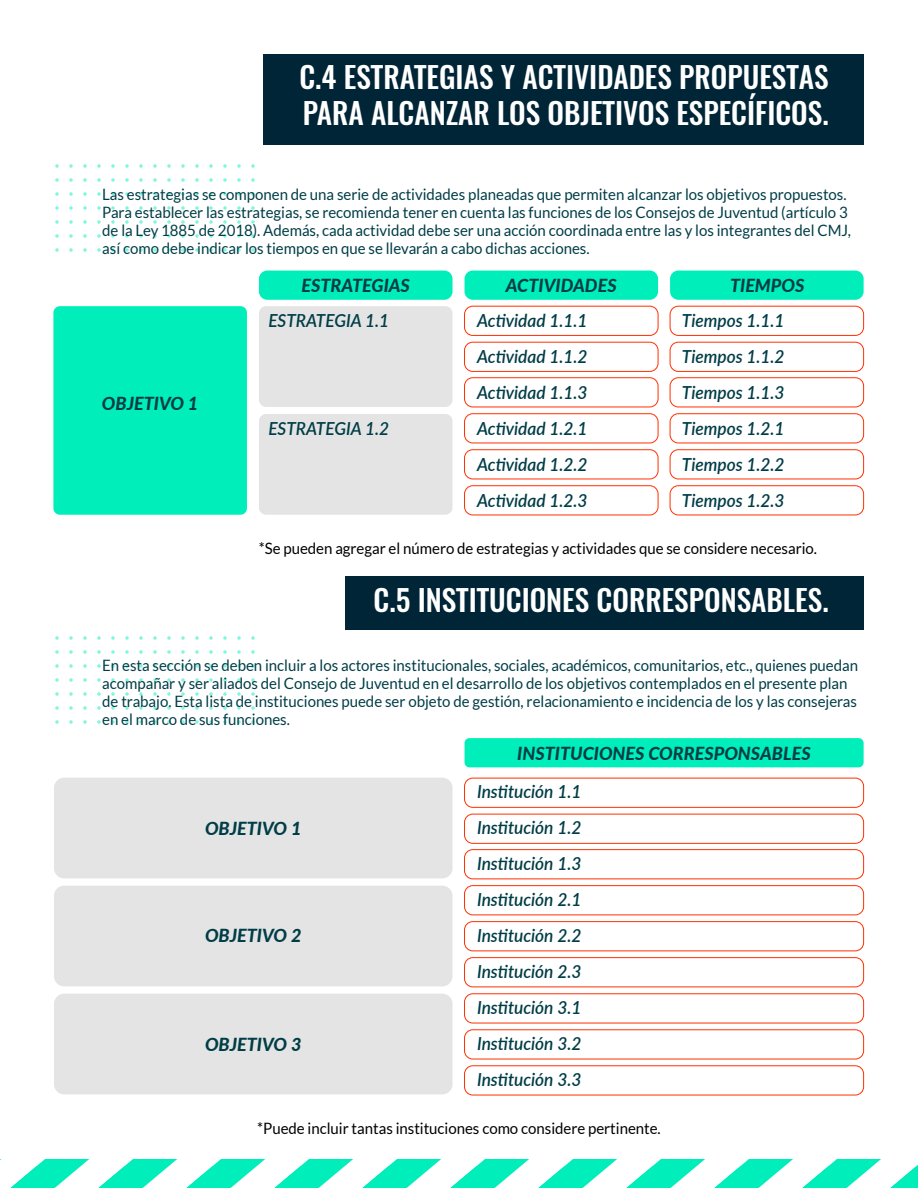
<style>
.page{position:relative;width:918px;height:1188px;background:#fff}
.page>*{position:absolute;margin:0;border:0;box-sizing:border-box;transform-origin:0 0}
.t1{font:500 29.55px/35.4px "Oswald";color:#fff}
.t2{font:italic 600 18px/36px "Lato";color:#003d47;text-align:justify;scale:.96 1}
.t3{font:italic 800 18px "Lato";color:#003d47}
.t4{font:15.6px/18px "Lato";color:#003d47;scale:.96 1}
.t5{font:15.6px "Lato";color:#000;scale:.96 1}
</style>
<div class="page">
<svg style="left:55px;top:164px;width:199px;height:88px"></svg>
<div style="left:264px;top:54px;width:600px;height:90px;background:#002536"></div>
<svg style="left:55px;top:636px;width:199px;height:88px"></svg>
<div style="left:346px;top:576px;width:518px;height:54px;background:#002536"></div>
<div style="left:53px;top:306px;width:194px;height:209px;background:#00efba;border-radius:6px"></div>
<div style="left:259px;top:271px;width:194px;height:29px;background:#00efba;border-radius:8px"></div>
<div style="left:259px;top:306px;width:194px;height:101px;background:#e4e4e4;border-radius:7px"></div>
<div style="left:54px;top:778px;width:399px;height:100px;background:#e4e4e4;border-radius:10px"></div>
<div style="left:54px;top:886px;width:399px;height:100px;background:#e4e4e4;border-radius:10px"></div>
<div style="left:54px;top:994px;width:399px;height:100px;background:#e4e4e4;border-radius:10px"></div>
<div style="left:259px;top:414px;width:194px;height:101px;background:#e4e4e4;border-radius:7px"></div>
<div style="left:465px;top:271px;width:193px;height:29px;background:#00efba;border-radius:8px"></div>
<div style="left:464px;top:306px;width:194px;height:30px;border:1px solid #ff3000;border-radius:8px"></div>
<div style="left:464px;top:342px;width:194px;height:30px;border:1px solid #ff3000;border-radius:8px"></div>
<div style="left:670px;top:271px;width:194px;height:29px;background:#00efba;border-radius:8px"></div>
<div style="left:670px;top:306px;width:194px;height:30px;border:1px solid #ff3000;border-radius:8px"></div>
<div style="left:670px;top:342px;width:194px;height:30px;border:1px solid #ff3000;border-radius:8px"></div>
<div style="left:464px;top:377px;width:194px;height:30px;border:1px solid #ff3000;border-radius:8px"></div>
<div style="left:464px;top:413px;width:194px;height:30px;border:1px solid #ff3000;border-radius:8px"></div>
<div style="left:670px;top:377px;width:194px;height:30px;border:1px solid #ff3000;border-radius:8px"></div>
<div style="left:670px;top:413px;width:194px;height:30px;border:1px solid #ff3000;border-radius:8px"></div>
<div style="left:464px;top:449px;width:194px;height:30px;border:1px solid #ff3000;border-radius:8px"></div>
<div style="left:464px;top:485px;width:194px;height:30px;border:1px solid #ff3000;border-radius:8px"></div>
<div style="left:464px;top:778px;width:400px;height:30px;border:1px solid #ff3000;border-radius:8px"></div>
<div style="left:464px;top:814px;width:400px;height:30px;border:1px solid #ff3000;border-radius:8px"></div>
<div style="left:464px;top:849px;width:400px;height:30px;border:1px solid #ff3000;border-radius:8px"></div>
<div style="left:464px;top:885px;width:400px;height:30px;border:1px solid #ff3000;border-radius:8px"></div>
<div style="left:464px;top:921px;width:400px;height:30px;border:1px solid #ff3000;border-radius:8px"></div>
<div style="left:464px;top:957px;width:400px;height:30px;border:1px solid #ff3000;border-radius:8px"></div>
<div style="left:464px;top:993px;width:400px;height:30px;border:1px solid #ff3000;border-radius:8px"></div>
<div style="left:464px;top:1029px;width:400px;height:30px;border:1px solid #ff3000;border-radius:8px"></div>
<div style="left:464px;top:1065px;width:400px;height:30px;border:1px solid #ff3000;border-radius:8px"></div>
<div style="left:670px;top:449px;width:194px;height:30px;border:1px solid #ff3000;border-radius:8px"></div>
<div style="left:670px;top:485px;width:194px;height:30px;border:1px solid #ff3000;border-radius:8px"></div>
<div style="left:465px;top:738px;width:399px;height:29px;background:#00efba;border-radius:5px"></div>
<svg style="left:0;top:1159px;width:918px;height:29px"></svg>
<h1 class="t1" style="left:299px;top:60px;width:531px">C.4 ESTRATEGIAS Y ACTIVIDADES PROPUESTAS<br>PARA ALCANZAR LOS OBJETIVOS ESPECÍFICOS.</h1>
<p class="t4" style="left:102px;top:185px;width:781px">Las estrategias se componen de una serie de actividades planeadas que permiten alcanzar los objetivos propuestos.<br>Para establecer las estrategias, se recomienda tener en cuenta las funciones de los Consejos de Juventud (artículo 3 de la Ley 1885 de 2018). Además, cada actividad debe ser una acción coordinada entre las y los integrantes del CMJ, así como debe indicar los tiempos en que se llevarán a cabo dichas acciones.</p>
<p class="t3" style="left:102px;top:390px;width:98px">OBJETIVO 1</p>
<p class="t3" style="left:301px;top:272px;width:110px">ESTRATEGIAS</p>
<p class="t3" style="left:506px;top:272px;width:112px">ACTIVIDADES</p>
<p class="t3" style="left:730px;top:272px;width:76px">TIEMPOS</p>
<p class="t2" style="left:477px;top:302px;width:117px">Actividad 1.1.1<br>Actividad 1.1.2<br>Actividad 1.1.3<br>Actividad 1.2.1<br>Actividad 1.2.2<br>Actividad 1.2.3</p>
<p class="t2" style="left:682px;top:302px;width:108px">Tiempos 1.1.1<br>Tiempos 1.1.2<br>Tiempos 1.1.3<br>Tiempos 1.2.1<br>Tiempos 1.2.2<br>Tiempos 1.2.3</p>
<p class="t5" style="left:259px;top:540px;width:583px">*Se pueden agregar el número de estrategias y actividades que se considere necesario.</p>
<p class="t2" style="left:268px;top:302px;width:128px">ESTRATEGIA 1.1</p>
<p class="t2" style="left:268px;top:410px;width:128px">ESTRATEGIA 1.2</p>
<h1 class="t1" style="left:374px;top:582px;width:457px">C.5 INSTITUCIONES CORRESPONSABLES.</h1>
<p class="t4" style="left:102px;top:656px;width:789px">En esta sección se deben incluir a los actores institucionales, sociales, académicos, comunitarios, etc., quienes puedan acompañar y ser aliados del Consejo de Juventud en el desarrollo de los objetivos contemplados en el presente plan de trabajo. Esta lista de instituciones puede ser objeto de gestión, relacionamiento e incidencia de los y las consejeras en el marco de sus funciones.</p>
<p class="t3" style="left:205px;top:815px;width:98px">OBJETIVO 1</p>
<p class="t3" style="left:205px;top:922px;width:98px">OBJETIVO 2</p>
<p class="t3" style="left:205px;top:1031px;width:98px">OBJETIVO 3</p>
<p class="t3" style="left:517px;top:740px;width:295px">INSTITUCIONES CORRESPONSABLES</p>
<p class="t2" style="left:477px;top:773px;width:110px">Institución 1.1<br>Institución 1.2<br>Institución 1.3<br>Institución 2.1<br>Institución 2.2<br>Institución 2.3<br>Institución 3.1<br>Institución 3.2<br>Institución 3.3</p>
<p class="t5" style="left:257px;top:1120px;width:422px">*Puede incluir tantas instituciones como considere pertinente.</p>
</div>
